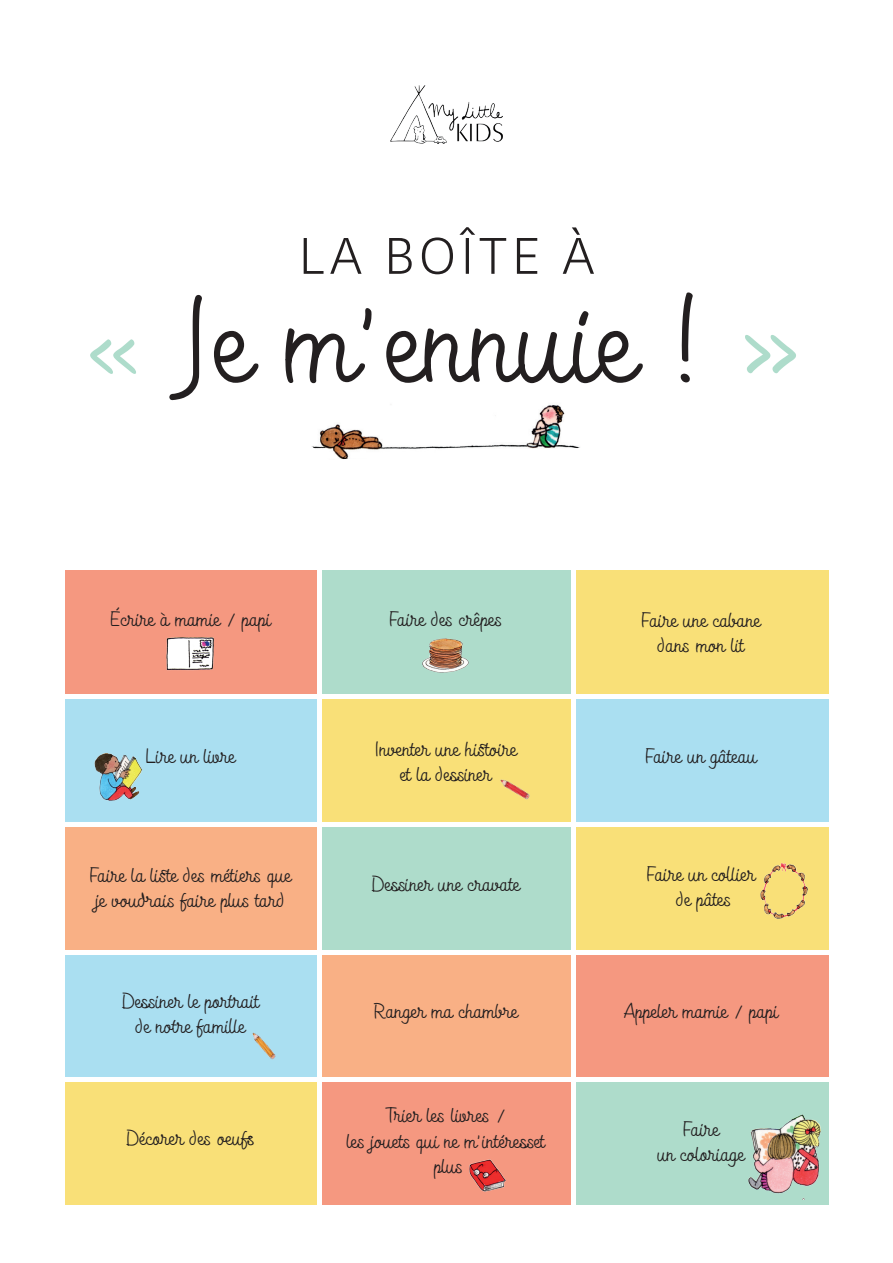
<style>
.page{position:relative;width:893px;height:1263px;background:#fff}
.page>*{position:absolute;margin:0;border:0;box-sizing:border-box;transform-origin:0 0}
.t1{font:121.5px "Kitten Slant Monoline";color:#231f20}
.t2{font:300 60.75px "National";letter-spacing:.075em;color:#231f20}
.t3{font:21px/25.2px "Kitten Slant Monoline";color:#231f20;text-align:center}
.s1{color:#aedccb}
.s2{font-size:135px;color:#aedccb}
</style>
<div class="page">
<div style="left:64px;top:569px;width:255px;height:128px;background:#f59880"></div>
<div style="left:319px;top:1080px;width:256px;height:127px;background:#f59880"></div>
<div style="left:575px;top:952px;width:255px;height:128px;background:#f59880"></div>
<div style="left:64px;top:697px;width:255px;height:127px;background:#aadff1"></div>
<div style="left:319px;top:569px;width:256px;height:128px;background:#aedccb"></div>
<div style="left:575px;top:1080px;width:255px;height:127px;background:#aedccb"></div>
<div style="left:64px;top:824px;width:255px;height:128px;background:#f9b085"></div>
<div style="left:319px;top:697px;width:256px;height:127px;background:#f9e078"></div>
<div style="left:575px;top:570px;width:255px;height:127px;background:#f9e078"></div>
<div style="left:64px;top:952px;width:255px;height:128px;background:#aadff1"></div>
<div style="left:319px;top:825px;width:256px;height:127px;background:#aedccb"></div>
<div style="left:575px;top:697px;width:255px;height:128px;background:#aadff1"></div>
<div style="left:64px;top:1080px;width:255px;height:127px;background:#f9e078"></div>
<div style="left:319px;top:952px;width:256px;height:128px;background:#f9b085"></div>
<div style="left:575px;top:825px;width:255px;height:128px;background:#f9e078"></div>
<img style="left:311px;top:405px;width:269px;height:54px">
<hr style="left:317px;top:565px;width:4px;height:661px;background:#fff">
<hr style="left:572px;top:563px;width:4px;height:662px;background:#fff">
<div style="left:829px;top:563px;width:5px;height:662px;background:#fff"></div>
<hr style="left:0;top:695px;width:868px;height:4px;background:#fff">
<div style="left:0;top:565px;width:864px;height:5px;background:#fff"></div>
<hr style="left:0;top:822px;width:853px;height:4px;background:#fff">
<hr style="left:0;top:950px;width:845px;height:4px;background:#fff">
<hr style="left:0;top:1078px;width:845px;height:4px;background:#fff">
<div style="left:0;top:1205px;width:854px;height:5px;background:#fff"></div>
<img style="left:390px;top:85px;width:113px;height:58px">
<img style="left:423px;top:638px;width:46px;height:35px">
<img style="left:166px;top:637px;width:48px;height:34px">
<img style="left:500px;top:779px;width:30px;height:21px">
<img style="left:252px;top:1032px;width:24px;height:28px">
<img style="left:94px;top:694px;width:49px;height:107px">
<img style="left:748px;top:1114px;width:73px;height:86px">
<img style="left:469px;top:1159px;width:37px;height:33px">
<img style="left:760px;top:863px;width:48px;height:56px">
<h2 class="t2" style="left:298px;top:217px;width:298px">LA BOÎTE À</h2>
<h1 class="t1" style="left:80px;top:269px;width:735px"><span class="s1">«</span> Je m’ennuie ! <span class="s2">»</span></h1>
<p class="t3" style="left:111px;top:606px;width:162px">Écrire à mamie / papi</p>
<p class="t3" style="left:146px;top:743px;width:91px">Lire un livre</p>
<p class="t3" style="left:90px;top:862px;width:203px">Faire la liste des métiers que je voudrais faire plus tard</p>
<p class="t3" style="left:122px;top:988px;width:139px">Dessiner le portrait de notre famille</p>
<p class="t3" style="left:127px;top:1125px;width:131px">Décorer des oeufs</p>
<p class="t3" style="left:390px;top:606px;width:115px">Faire des crêpes</p>
<p class="t3" style="left:375px;top:736px;width:144px">Inventer une histoire et la dessiner</p>
<p class="t3" style="left:372px;top:871px;width:150px">Dessiner une cravate</p>
<p class="t3" style="left:374px;top:998px;width:146px">Ranger ma chambre</p>
<p class="t3" style="left:347px;top:1102px;width:200px">Trier les livres /<br>les jouets qui ne m’intéresset plus</p>
<p class="t3" style="left:642px;top:607px;width:121px">Faire une cabane dans mon lit</p>
<p class="t3" style="left:646px;top:743px;width:113px">Faire un gâteau</p>
<p class="t3" style="left:647px;top:861px;width:111px">Faire un collier de pâtes</p>
<p class="t3" style="left:624px;top:998px;width:156px">Appeler mamie / papi</p>
<p class="t3" style="left:658px;top:1116px;width:89px">Faire<br>un coloriage</p>
</div>
